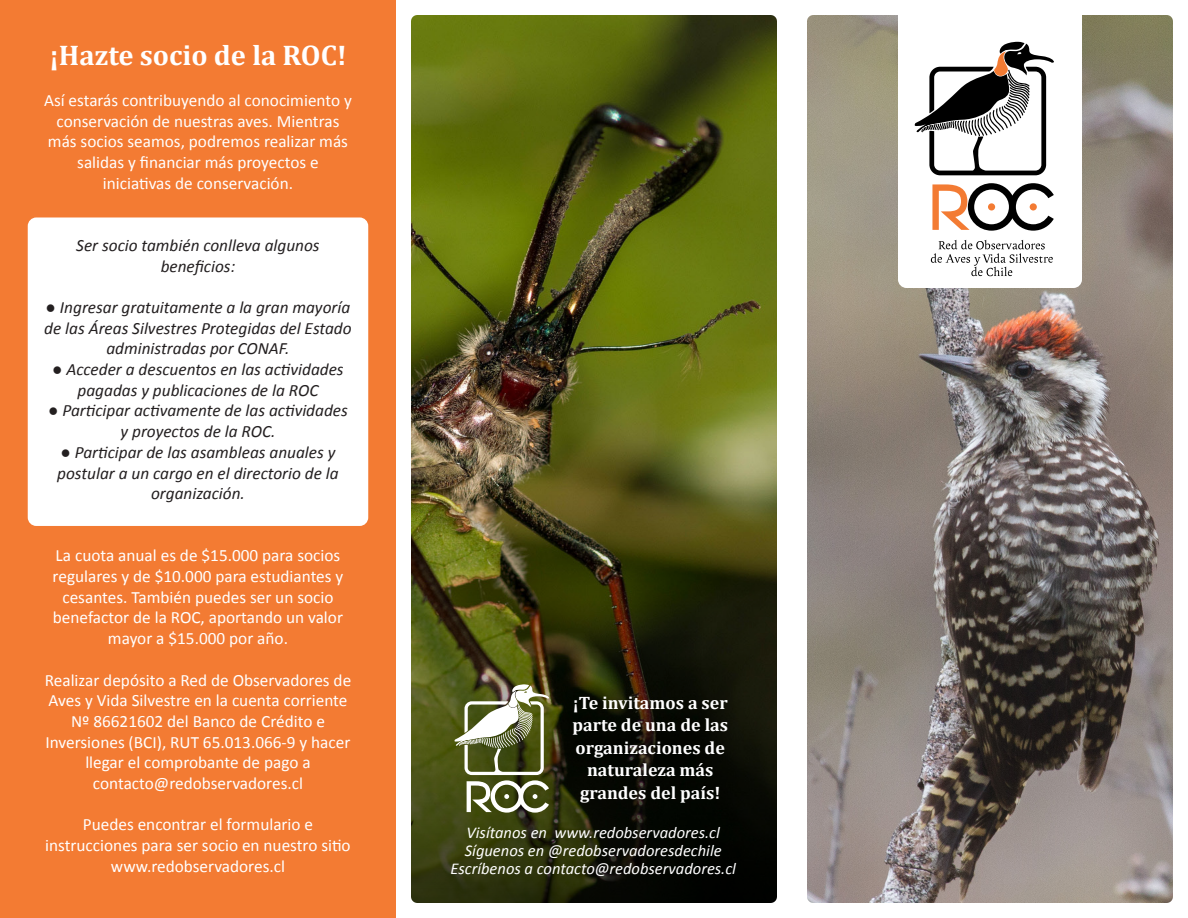
<style>
.page{position:relative;width:1188px;height:918px;background:#fff}
.page>*{position:absolute;margin:0;border:0;box-sizing:border-box;transform-origin:0 0}
.t1{font:700 28.5px "Cambria";color:#fff}
.t2{font:700 18px/22.5px "Cambria";color:#fff;text-align:center}
.t3{font:17.25px/20.7px "Calibri";color:#fff;text-align:center}
.t4{font:italic 17.25px/20.7px "Calibri";color:#231f20;text-align:center}
.t5{font:italic 16.5px/18px "Calibri";color:#fff;text-align:center}
</style>
<div class="page">
<svg style="left:807px;top:15px;width:366px;height:888px;background:#847b73"></svg>
<svg style="left:898px;top:15px;width:184px;height:273px"></svg>
<svg style="left:931px;top:240px;width:122px;height:36px"></svg>
<svg style="left:915px;top:42px;width:139px;height:189px"></svg>
<img style="left:411px;top:15px;width:366px;height:888px">
<div style="left:0;top:0;width:396px;height:918px;background:#f37b33"></div>
<div style="left:28px;top:217px;width:340px;height:309px;background:#fff;border-radius:9px"></div>
<svg style="left:454px;top:684px;width:95px;height:129px"></svg>
<h1 class="t1" style="left:49px;top:36px;width:299px">¡Hazte socio de la ROC!</h1>
<p class="t3" style="left:44px;top:89px;width:309px">Así estarás contribuyendo al conocimiento y conservación de nuestras aves. Mientras más socios seamos, podremos realizar más salidas y financiar más proyectos e iniciativas de conservación.</p>
<p class="t4" style="left:76px;top:234px;width:245px">Ser socio también conlleva algunos beneficios:</p>
<p class="t4" style="left:44px;top:296px;width:309px">● Ingresar gratuitamente a la gran mayoría de las Áreas Silvestres Protegidas del Estado administradas por CONAF.</p>
<p class="t4" style="left:52px;top:358px;width:293px">● Acceder a descuentos en las actividades pagadas y publicaciones de la ROC</p>
<p class="t4" style="left:48px;top:400px;width:301px">● Participar activamente de las actividades y proyectos de la ROC.</p>
<p class="t4" style="left:57px;top:441px;width:283px">● Participar de las asambleas anuales y postular a un cargo en el directorio de la organización.</p>
<p class="t3" style="left:53px;top:545px;width:292px">La cuota anual es de $15.000 para socios regulares y de $10.000 para estudiantes y cesantes. También puedes ser un socio benefactor de la ROC, aportando un valor mayor a $15.000 por año.</p>
<p class="t3" style="left:45px;top:669px;width:308px">Realizar depósito a Red de Observadores de Aves y Vida Silvestre en la cuenta corriente Nº 86621602 del Banco de Crédito e Inversiones (BCI), RUT 65.013.066-9 y hacer llegar el comprobante de pago a contacto@redobservadores.cl</p>
<p class="t3" style="left:45px;top:814px;width:307px">Puedes encontrar el formulario e instrucciones para ser socio en nuestro sitio www.redobservadores.cl</p>
<p class="t2" style="left:572px;top:691px;width:157px">¡Te invitamos a ser parte de una de las organizaciones de naturaleza más grandes del país!</p>
<p class="t5" style="left:450px;top:823px;width:287px">Visítanos en www.redobservadores.cl<br>Síguenos en @redobservadoresdechile<br>Escríbenos a contacto@redobservadores.cl</p>
</div>
